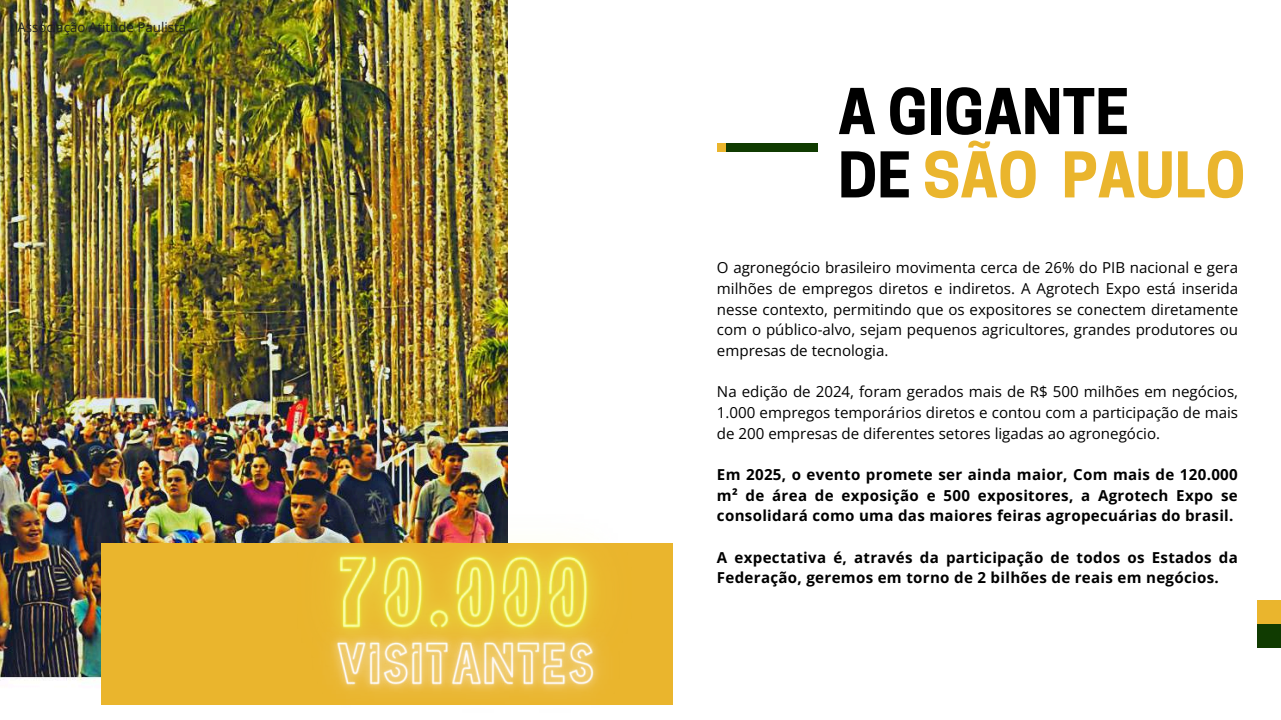
<style>
.page{position:relative;width:1281px;height:720px;background:#fff}
.page>*{position:absolute;margin:0;border:0;box-sizing:border-box;transform-origin:0 0}
.t1{font:700 59.12px/63.4px "Cooper Hewitt";color:#000}
.t2{font:15.12px/20.6px "Open Sans";color:#000;text-align:justify}
.t3{font:700 15.12px/20.6px "Open Sans";letter-spacing:.02em;color:#000;text-align:justify}
.t4{font:13.38px "Open Sans";color:#1f2020}
.s1{color:#eab52d}
</style>
<div class="page">
<div style="left:1256px;top:624px;width:24px;height:24px;background:#103b01"></div>
<div style="left:1256px;top:600px;width:24px;height:24px;background:#eab52d"></div>
<img style="left:0;top:0;width:508px;height:682px">
<div style="left:726px;top:143px;width:91px;height:8px;background:#103b01"></div>
<div style="left:717px;top:143px;width:9px;height:8px;background:#eab52d"></div>
<div style="left:101px;top:543px;width:571px;height:162px;background:#eab52d"></div>
<img style="left:248px;top:466px;width:425px;height:239px">
<p class="t4" style="left:17px;top:18px;width:170px">Associação Atitude Paulista</p>
<h1 class="t1" style="left:838px;top:88px;width:409px">A GIGANTE<br>DE <span class="s1">SÃO PAULO</span></h1>
<p class="t2" style="left:717px;top:257px;width:523px">O agronegócio brasileiro movimenta cerca de 26% do PIB nacional e gera milhões de empregos diretos e indiretos. A Agrotech Expo está inserida nesse contexto, permitindo que os expositores se conectem diretamente com o público-alvo, sejam pequenos agricultores, grandes produtores ou empresas de tecnologia.</p>
<p class="t2" style="left:717px;top:381px;width:523px">Na edição de 2024, foram gerados mais de R$ 500 milhões em negócios, 1.000 empregos temporários diretos e contou com a participação de mais de 200 empresas de diferentes setores ligadas ao agronegócio.</p>
<p class="t3" style="left:717px;top:464px;width:522px">Em 2025, o evento promete ser ainda maior, Com mais de 120.000 m² de área de exposição e 500 expositores, a Agrotech Expo se consolidará como uma das maiores feiras agropecuárias do brasil.</p>
<p class="t3" style="left:717px;top:547px;width:522px">A expectativa é, através da participação de todos os Estados da<br>Federação, geremos em torno de 2 bilhões de reais em negócios.</p>
</div>
